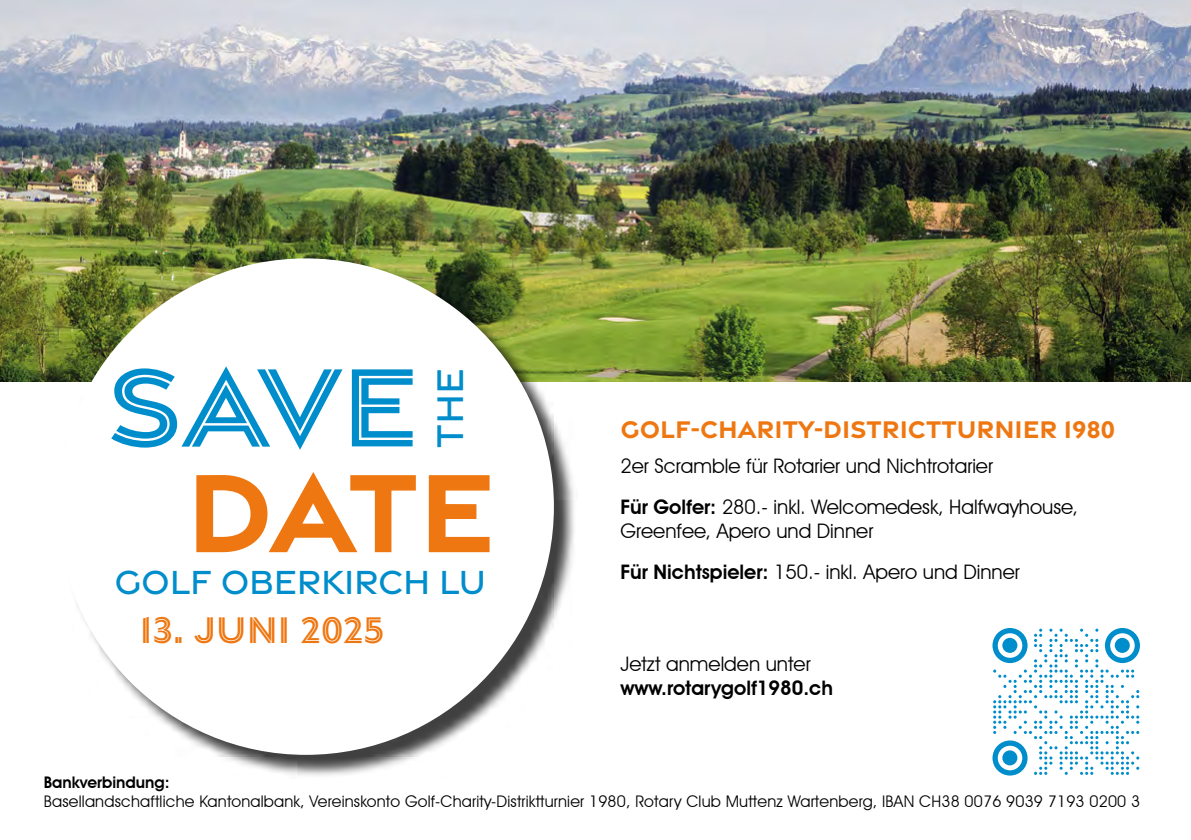
<style>
.page{position:relative;width:1191px;height:840px;background:#fff}
.page>*{position:absolute;margin:0;border:0;box-sizing:border-box;transform-origin:0 0}
.t1{font:120.2px "Gravesend Sans Inline";color:#008dcb}
.t2{font:700 120.2px "Gravesend Sans";color:#e71}
.t3{font:40px "Gravesend Sans Inline";color:#e71}
.t4{font:500 40px "Gravesend Sans";color:#008dcb}
.t5{font:500 36px "Gravesend Sans";letter-spacing:-.01em;color:#008dcb}
.t6{font:700 26px "Gravesend Sans";color:#e71}
.t7{font:20px/41px "Avant Garde IT Cby BT";color:#000}
.t8{font:600 20px "Avant Garde IT Cby BT";color:#000}
.t9{font:16px "Avant Garde IT Cby BT";letter-spacing:.01em;color:#000}
.t10{font:600 16px "Avant Garde IT Cby BT";color:#000}
.s1{font-weight:600}
</style>
<div class="page">
<img style="left:0;top:0;width:1191px;height:381px">
<svg style="left:992px;top:628px;width:148px;height:147px"></svg>
<div style="left:1002px;top:637px;width:15px;height:15px;background:#008dcb;border-radius:50%"></div>
<div style="left:1114px;top:637px;width:15px;height:15px;background:#008dcb;border-radius:50%"></div>
<div style="left:1002px;top:750px;width:15px;height:15px;background:#008dcb;border-radius:50%"></div>
<div style="left:60px;top:260px;width:517px;height:517px;background:#000;opacity:.75"></div>
<div style="left:58px;top:258px;width:496px;height:496px;background:#fff;border-radius:50%"></div>
<h1 class="t1" style="left:106px;top:327px;width:315px">SAVE</h1>
<h1 class="t2" style="left:186px;top:432px;width:311px">DATE</h1>
<h2 class="t4" style="left:425px;top:447px;width:82px;rotate:-90deg">THE</h2>
<h3 class="t5" style="left:114px;top:559px;width:373px">GOLF OBERKIRCH LU</h3>
<h2 class="t3" style="left:140px;top:603px;width:246px">13. Juni 2025</h2>
<h3 class="t6" style="left:620px;top:411px;width:496px">GOLF-CHARITY-DISTRICTTURNIER 1980</h3>
<p class="t7" style="left:620px;top:445px;width:459px">2er Scramble für Rotarier und Nichtrotarier<br><span class="s1">Für Golfer:</span> 280.- inkl. Welcomedesk, Halfwayhouse,</p>
<p class="t7" style="left:620px;top:510px;width:401px">Greenfee, Apero und Dinner<br><span class="s1">Für Nichtspieler:</span> 150.- inkl. Apero und Dinner</p>
<p class="t7" style="left:620px;top:643px;width:192px">Jetzt anmelden unter</p>
<p class="t8" style="left:620px;top:676px;width:214px">www.rotarygolf1980.ch</p>
<p class="t10" style="left:44px;top:772px;width:127px">Bankverbindung:</p>
<p class="t9" style="left:44px;top:791px;width:1097px">Basellandschaftliche Kantonalbank, Vereinskonto Golf-Charity-Distriktturnier 1980, Rotary Club Muttenz Wartenberg, IBAN CH38 0076 9039 7193 0200 3</p>
</div>
